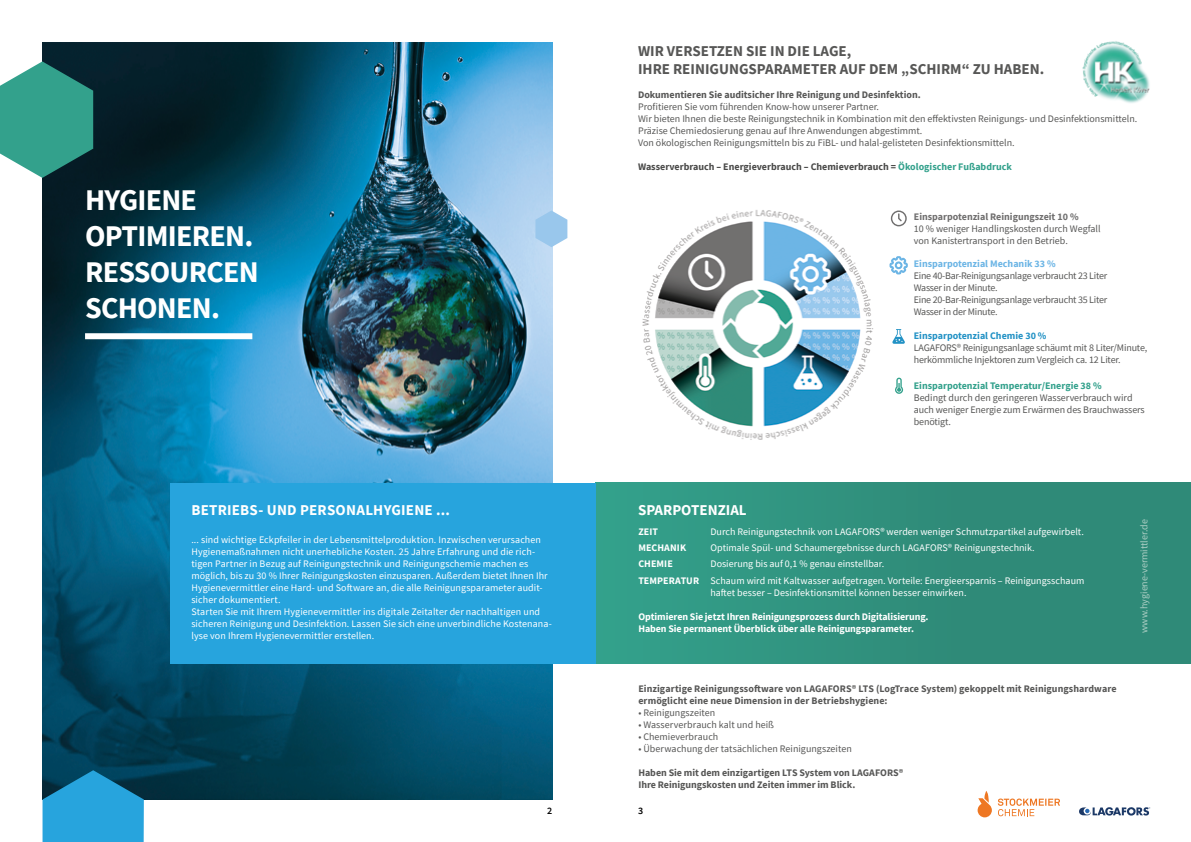
<style>
.page{position:relative;width:1191px;height:842px;background:#fff}
.page>*{position:absolute;margin:0;border:0;box-sizing:border-box;transform-origin:0 0}
.t1{font:700 30px/36px "Source Sans Pro";letter-spacing:-.025em;color:#fff}
.t2{font:700 15px/18px "Source Sans Pro";color:#575756}
.t3{font:700 15px "Source Sans Pro";letter-spacing:.01em;color:#fff}
.t4{font:10px/12px "Source Sans Pro";letter-spacing:.005em;color:#fff}
.t5{font:10px/12px "Source Sans Pro";color:#575756}
.t6{font:700 10px/12px "Source Sans Pro";color:#575756}
.t7{font:700 10px/12px "Source Sans Pro";letter-spacing:-.01em;color:#fff}
.t8{font:10px/12px "Source Sans Pro";letter-spacing:-.025em;color:#575756}
.t9{font:700 10px "Source Sans Pro";color:#4a4a49}
.t10{font:700 10px "Source Sans Pro";color:#33a18c}
.t11{font:700 10px "Source Sans Pro";color:#706f6f}
.t12{font:700 10px "Source Sans Pro";color:#6cb5e5}
.t13{font:10px "Source Sans Pro";color:#adcfc5}
.t14{font:700 10px "Source Sans Pro";color:#2392c5}
.t15{font:600 10px "Source Sans Pro";color:#000}
.s1{color:#33a18c}
.s2{font-weight:700}
</style>
<div class="page">
<div style="left:595px;top:483px;width:596px;height:180px;background:linear-gradient(to right,#339e89,#2e8473)"></div>
<svg style="left:889px;top:256px;width:18px;height:19px"></svg>
<svg style="left:891px;top:210px;width:15px;height:16px"></svg>
<svg style="left:892px;top:329px;width:13px;height:15px"></svg>
<svg style="left:895px;top:378px;width:8px;height:16px"></svg>
<img style="left:1082px;top:41px;width:68px;height:62px">
<img style="left:642px;top:210px;width:232px;height:230px">
<svg style="left:977px;top:791px;width:83px;height:26px"></svg>
<svg style="left:1079px;top:807px;width:71px;height:9px"></svg>
<img style="left:43px;top:43px;width:510px;height:756px">
<svg style="left:43px;top:770px;width:101px;height:72px;background:#1f8ec0"></svg>
<svg style="left:0;top:61px;width:93px;height:117px;background:#409889"></svg>
<svg style="left:535px;top:210px;width:32px;height:37px"></svg>
<div style="left:170px;top:483px;width:425px;height:180px;background:#27a4dd"></div>
<div style="left:85px;top:333px;width:167px;height:6px;background:#fff"></div>
<h1 class="t1" style="left:85px;top:181px;width:175px">HYGIENE<br>OPTIMIEREN.<br>RESSOURCEN<br>SCHONEN.</h1>
<h2 class="t3" style="left:191px;top:500px;width:260px">BETRIEBS- UND PERSONALHYGIENE ...</h2>
<p class="t4" style="left:191px;top:534px;width:362px">... sind wichtige Eckpfeiler in der Lebensmittelproduktion. Inzwischen verursachen Hygienemaßnahmen nicht unerhebliche Kosten. 25 Jahre Erfahrung und die rich&shy;tigen Partner in Bezug auf Reinigungstechnik und Reinigungschemie machen es möglich, bis zu 30 % Ihrer Reinigungskosten einzusparen. Außerdem bietet Ihnen Ihr Hygienevermittler eine Hard- und Software an, die alle Reinigungsparameter audit&shy;sicher dokumentiert.<br>Starten Sie mit Ihrem Hygienevermittler ins digitale Zeitalter der nachhaltigen und sicheren Reinigung und Desinfektion. Lassen Sie sich eine unverbindliche Kostenana&shy;lyse von Ihrem Hygienevermittler erstellen.</p>
<p class="t15" style="left:547px;top:804px;width:7px">2</p>
<h2 class="t2" style="left:638px;top:42px;width:408px">WIR VERSETZEN SIE IN DIE LAGE,<br>IHRE REINIGUNGSPARAMETER AUF DEM „SCHIRM“ ZU HABEN.</h2>
<p class="t6" style="left:638px;top:89px;width:284px">Dokumentieren Sie auditsicher Ihre Reinigung und Desinfektion.</p>
<p class="t5" style="left:638px;top:101px;width:501px">Profitieren Sie vom führenden Know-how unserer Partner.<br>Wir bieten Ihnen die beste Reinigungstechnik in Kombination mit den effektivsten Reinigungs- und Desinfektionsmitteln.<br>Präzise Chemiedosierung genau auf Ihre Anwendungen abgestimmt.<br>Von ökologischen Reinigungsmitteln bis zu FiBL- und halal-gelisteten Desinfektionsmitteln.</p>
<p class="t9" style="left:638px;top:160px;width:375px">Wasserverbrauch – Energieverbrauch – Chemieverbrauch = <span class="s1">Ökologischer Fußabdruck</span></p>
<h2 class="t3" style="left:638px;top:500px;width:110px">SPARPOTENZIAL</h2>
<p class="t11" style="left:914px;top:210px;width:166px">Einsparpotenzial Reinigungszeit 10 %</p>
<p class="t5" style="left:914px;top:223px;width:188px">10 % weniger Handlingskosten durch Wegfall von Kanistertransport in den Betrieb.</p>
<p class="t12" style="left:913px;top:257px;width:143px">Einsparpotenzial Mechanik 33 %</p>
<p class="t8" style="left:913px;top:270px;width:195px">Eine 40-Bar-Reinigungsanlage verbraucht 23 Liter Wasser in der Minute.<br>Eine 20-Bar-Reinigungsanlage verbraucht 35 Liter Wasser in der Minute.</p>
<p class="t14" style="left:913px;top:329px;width:134px">Einsparpotenzial Chemie 30 %</p>
<p class="t5" style="left:913px;top:342px;width:235px">LAGAFORS® Reinigungsanlage schäumt mit 8 Liter/Minute, herkömmliche Injektoren zum Vergleich ca. 12 Liter.</p>
<p class="t10" style="left:913px;top:379px;width:189px">Einsparpotenzial Temperatur/Energie 38 %</p>
<p class="t5" style="left:913px;top:391px;width:232px">Bedingt durch den geringeren Wasserverbrauch wird auch weniger Energie zum Erwärmen des Brauchwassers benötigt.</p>
<p class="t7" style="left:638px;top:525px;width:21px">ZEIT</p>
<p class="t4" style="left:710px;top:525px;width:375px">Durch Reinigungstechnik von LAGAFORS® werden weniger Schmutzpartikel aufgewirbelt.</p>
<p class="t7" style="left:638px;top:542px;width:49px">MECHANIK</p>
<p class="t4" style="left:710px;top:542px;width:326px">Optimale Spül- und Schaumergebnisse durch LAGAFORS® Reinigungstechnik.</p>
<p class="t7" style="left:638px;top:558px;width:36px">CHEMIE</p>
<p class="t4" style="left:638px;top:556px;width:447px;line-height:16.2px;text-indent:72px">Dosierung bis auf 0,1 % genau einstellbar.<br><span class="s2">TEMPERATUR</span> Schaum wird mit Kaltwasser aufgetragen. Vorteile: Energieersparnis – Reinigungsschaum</p>
<p class="t4" style="left:710px;top:586px;width:257px">haftet besser – Desinfektionsmittel können besser einwirken.</p>
<p class="t7" style="left:638px;top:610px;width:292px">Optimieren Sie jetzt Ihren Reinigungsprozess durch Digitalisierung.<br>Haben Sie permanent Überblick über alle Reinigungsparameter.</p>
<p class="t6" style="left:638px;top:683px;width:480px">Einzigartige Reinigungssoftware von LAGAFORS® LTS (LogTrace System) gekoppelt mit Reinigungshardware ermöglicht eine neue Dimension in der Betriebshygiene:</p>
<p class="t5" style="left:638px;top:707px;width:79px">• Reinigungszeiten</p>
<p class="t5" style="left:638px;top:719px;width:137px">• Wasserverbrauch kalt und heiß</p>
<p class="t5" style="left:638px;top:731px;width:81px">• Chemieverbrauch</p>
<p class="t5" style="left:638px;top:743px;width:215px">• Überwachung der tatsächlichen Reinigungszeiten</p>
<p class="t6" style="left:638px;top:767px;width:266px">Haben Sie mit dem einzigartigen LTS System von LAGAFORS®<br>Ihre Reinigungskosten und Zeiten immer im Blick.</p>
<p class="t15" style="left:638px;top:804px;width:7px">3</p>
<p class="t13" style="left:1137px;top:633px;width:115px;rotate:-90deg">www.hygiene-vermittler.de</p>
</div>
